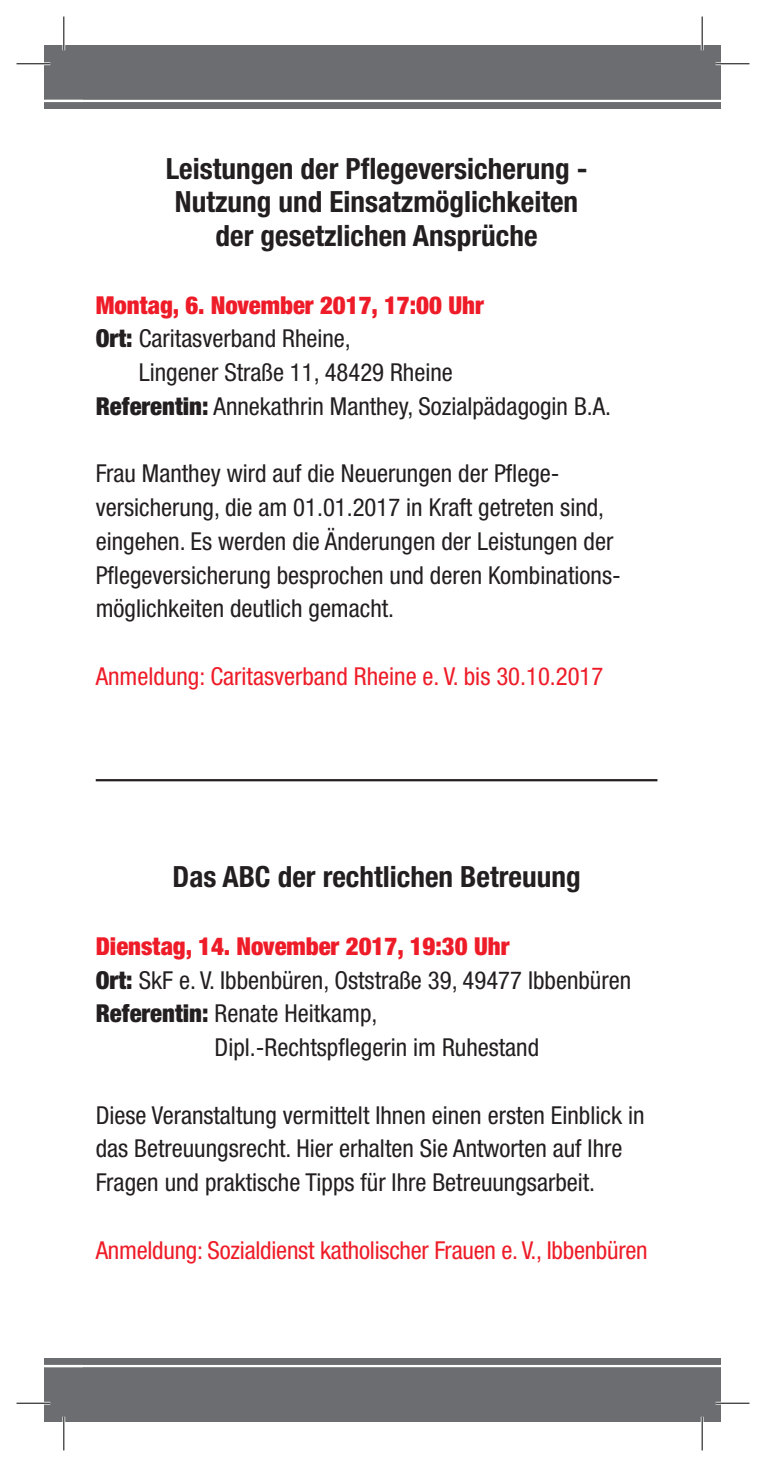
<style>
.page{position:relative;width:766px;height:1467px;background:#fff}
.page>*{position:absolute;margin:0;border:0;box-sizing:border-box;transform-origin:0 0}
.t1{font:700 condensed 29.25px/33.8px "Helvetica Neue LTW1 G";color:#231f20;text-align:center}
.t2{font:condensed 24.75px/33.8px "Helvetica Neue LTW1 G";color:#231f20}
.t3{font:condensed 24.75px "Helvetica Neue LTW1 G";letter-spacing:-.01em;color:#ee1c28}
.t4{font:900 condensed 24.75px/33.8px "Helvetica Neue LTW1 G";color:#ee1c28}
.s1{color:#231f20}
.s2{font-weight:400;color:#231f20}
.s3{font-weight:900}
</style>
<div class="page">
<div style="left:45px;top:45px;width:676px;height:63px;background:#6c6d70"></div>
<div style="left:45px;top:1359px;width:676px;height:63px;background:#6c6d70"></div>
<hr style="left:45px;top:100px;width:676px;height:2px;background:#fff">
<hr style="left:45px;top:1365px;width:676px;height:2px;background:#fff">
<hr style="left:96px;top:779px;width:561px;height:2px;background:#231f20">
<hr style="left:17px;top:62px;width:33px;height:3px;background:#fff">
<hr style="left:715px;top:62px;width:34px;height:3px;background:#fff">
<hr style="left:17px;top:1402px;width:33px;height:3px;background:#fff">
<hr style="left:715px;top:1402px;width:34px;height:3px;background:#fff">
<hr style="left:62px;top:17px;width:3px;height:33px;background:#fff">
<hr style="left:62px;top:1417px;width:3px;height:33px;background:#fff">
<hr style="left:700px;top:17px;width:3px;height:33px;background:#fff">
<hr style="left:700px;top:1417px;width:3px;height:33px;background:#fff">
<hr style="left:17px;top:63px;width:33px;height:1px;background:#000">
<hr style="left:715px;top:63px;width:34px;height:1px;background:#000">
<hr style="left:17px;top:1403px;width:33px;height:1px;background:#000">
<hr style="left:715px;top:1403px;width:34px;height:1px;background:#000">
<hr style="left:63px;top:17px;width:1px;height:33px;background:#000">
<hr style="left:63px;top:1417px;width:1px;height:33px;background:#000">
<hr style="left:701px;top:17px;width:1px;height:33px;background:#000">
<hr style="left:701px;top:1417px;width:1px;height:33px;background:#000">
<p class="t1" style="left:166px;top:154px;width:423px">Leistungen der Pflegeversicherung -<br>Nutzung und Einsatzmöglichkeiten der gesetzlichen Ansprüche</p>
<p class="t4" style="left:96px;top:290px;width:389px">Montag, 6. November 2017, 17:00 Uhr<br><span class="s1">Ort:</span> <span class="s2">Caritasverband Rheine,</span></p>
<p class="t2" style="left:96px;top:358px;width:517px;text-indent:43px">Lingener Straße 11, 48429 Rheine<br><span class="s3">Referentin:</span> Annekathrin Manthey, Sozialpädagogin B.A.</p>
<p class="t2" style="left:96px;top:459px;width:526px">Frau Manthey wird auf die Neuerungen der Pflege&shy;versicherung, die am 01.01.2017 in Kraft getreten sind, eingehen. Es werden die Änderungen der Leistungen der Pflegeversicherung besprochen und deren Kombinations&shy;möglichkeiten deutlich gemacht.</p>
<p class="t3" style="left:96px;top:667px;width:509px">Anmeldung: Caritasverband Rheine e. V. bis 30.10.2017</p>
<p class="t1" style="left:172px;top:863px;width:409px">Das ABC der rechtlichen Betreuung</p>
<p class="t4" style="left:96px;top:932px;width:415px">Dienstag, 14. November 2017, 19:30 Uhr</p>
<p class="t2" style="left:96px;top:965px;width:537px"><span class="s3">Ort:</span> SkF e. V. Ibbenbüren, Oststraße 39, 49477 Ibbenbüren</p>
<p class="t2" style="left:96px;top:999px;width:283px"><span class="s3">Referentin:</span> Renate Heitkamp,</p>
<p class="t2" style="left:214px;top:1033px;width:326px">Dipl.-Rechtspflegerin im Ruhestand</p>
<p class="t2" style="left:96px;top:1100px;width:550px">Diese Veranstaltung vermittelt Ihnen einen ersten Einblick in das Betreuungsrecht. Hier erhalten Sie Antworten auf Ihre<br>Fragen und praktische Tipps für Ihre Betreuungsarbeit.</p>
<p class="t3" style="left:96px;top:1241px;width:553px">Anmeldung: Sozialdienst katholischer Frauen e. V., Ibbenbüren</p>
</div>
